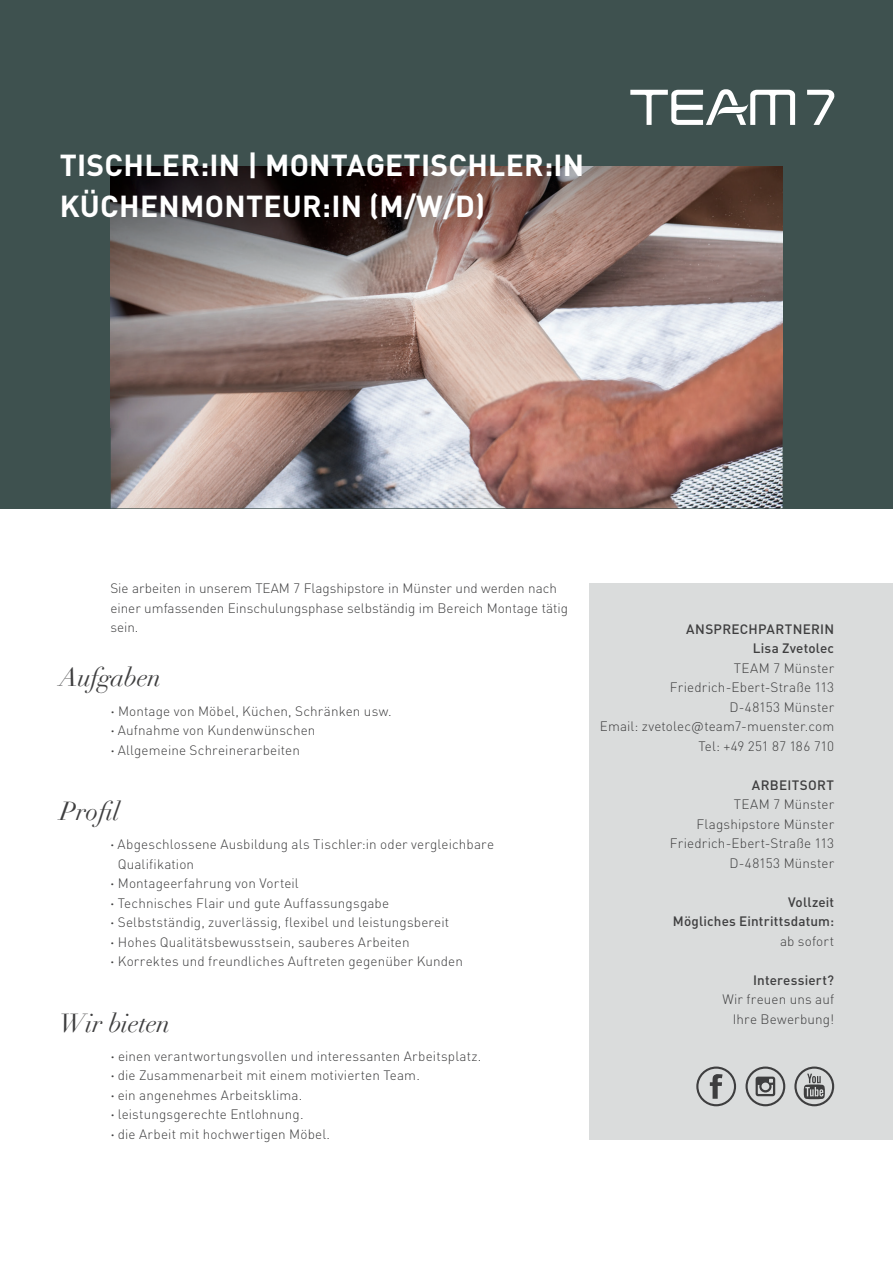
<style>
.page{position:relative;width:893px;height:1263px;background:#fff}
.page>*{position:absolute;margin:0;border:0;box-sizing:border-box;transform-origin:0 0}
.t1{font:700 30px/40.5px "Team 7 DIN Pro";letter-spacing:.01em;color:#fff}
.t2{font:italic 25.5px "Didotfor TEAM Sieben";letter-spacing:-.015em;color:#3e3e3f}
.t3{font:300 13.5px/19.5px "Team 7 DIN Pro";letter-spacing:.01em;color:#3e3e3f;text-align:right}
.t4{font:500 13.5px/19.5px "Team 7 DIN Pro";letter-spacing:.015em;color:#3e3e3f;text-align:right}
.s1{font-weight:500}
</style>
<div class="page">
<div style="left:0;top:0;width:893px;height:508px;background:#3e514f"></div>
<img style="left:111px;top:167px;width:672px;height:341px">
<img style="left:111px;top:167px;width:671px;height:260px">
<svg style="left:807px;top:90px;width:27px;height:35px"></svg>
<svg style="left:630px;top:89px;width:165px;height:36px"></svg>
<div style="left:590px;top:583px;width:303px;height:557px;background:#dadcdc"></div>
<svg style="left:794px;top:1066px;width:40px;height:40px"></svg>
<svg style="left:745px;top:1066px;width:40px;height:40px"></svg>
<svg style="left:696px;top:1066px;width:40px;height:40px"></svg>
<h1 class="t1" style="left:60px;top:144px;width:526px">TISCHLER:IN | MONTAGETISCHLER:IN<br>KÜCHENMONTEUR:IN (M/W/D)</h1>
<p class="t3" style="left:110px;top:578px;width:459px;text-align:left">Sie arbeiten in unserem TEAM 7 Flagshipstore in Münster und werden nach einer umfassenden Einschulungsphase selbständig im Bereich Montage tätig sein.</p>
<h2 class="t2" style="left:60px;top:661px;width:103px">Aufgaben</h2>
<p class="t3" style="left:111px;top:701px;width:283px;text-align:left"><span class="s1">∤</span> Montage von Möbel, Küchen, Schränken usw. <span class="s1">∤</span> Aufnahme von Kundenwünschen<br><span class="s1">∤</span> Allgemeine Schreinerarbeiten</p>
<h2 class="t2" style="left:60px;top:795px;width:62px">Profil</h2>
<p class="t3" style="left:111px;top:834px;width:385px"><span class="s1">∤</span> Abgeschlossene Ausbildung als Tischler:in oder vergleichbare</p>
<p class="t3" style="left:118px;top:854px;width:78px">Qualifikation</p>
<p class="t3" style="left:111px;top:873px;width:190px"><span class="s1">∤</span> Montageerfahrung von Vorteil</p>
<p class="t3" style="left:111px;top:893px;width:280px"><span class="s1">∤</span> Technisches Flair und gute Auffassungsgabe</p>
<p class="t3" style="left:111px;top:912px;width:340px"><span class="s1">∤</span> Selbstständig, zuverlässig, flexibel und leistungsbereit</p>
<p class="t3" style="left:111px;top:932px;width:301px"><span class="s1">∤</span> Hohes Qualitätsbewusstsein, sauberes Arbeiten</p>
<p class="t3" style="left:111px;top:951px;width:354px"><span class="s1">∤</span> Korrektes und freundliches Auftreten gegenüber Kunden</p>
<h2 class="t2" style="left:60px;top:1007px;width:112px">Wir bieten</h2>
<p class="t3" style="left:111px;top:1046px;width:372px;text-align:left"><span class="s1">∤</span> einen verantwortungsvollen und interessanten Arbeitsplatz. <span class="s1">∤</span> die Zusammenarbeit mit einem motivierten Team.<br><span class="s1">∤</span> ein angenehmes Arbeitsklima.<br><span class="s1">∤</span> leistungsgerechte Entlohnung.<br><span class="s1">∤</span> die Arbeit mit hochwertigen Möbel.</p>
<p class="t4" style="left:686px;top:619px;width:149px">ANSPRECHPARTNERIN<br>Lisa Zvetolec</p>
<p class="t3" style="left:600px;top:658px;width:236px">TEAM 7 Münster<br>Friedrich-Ebert-Straße 113<br>D-48153 Münster<br>Email: zvetolec@team7-muenster.com<br>Tel: +49 251 87 186 710</p>
<p class="t4" style="left:752px;top:775px;width:84px">ARBEITSORT</p>
<p class="t3" style="left:670px;top:794px;width:166px">TEAM 7 Münster<br>Flagshipstore Münster<br>Friedrich-Ebert-Straße 113<br>D-48153 Münster</p>
<p class="t4" style="left:673px;top:892px;width:163px">Vollzeit<br>Mögliches Eintrittsdatum:</p>
<p class="t3" style="left:780px;top:931px;width:56px">ab sofort</p>
<p class="t4" style="left:753px;top:970px;width:82px">Interessiert?</p>
<p class="t3" style="left:722px;top:989px;width:113px">Wir freuen uns auf<br>Ihre Bewerbung!</p>
</div>
